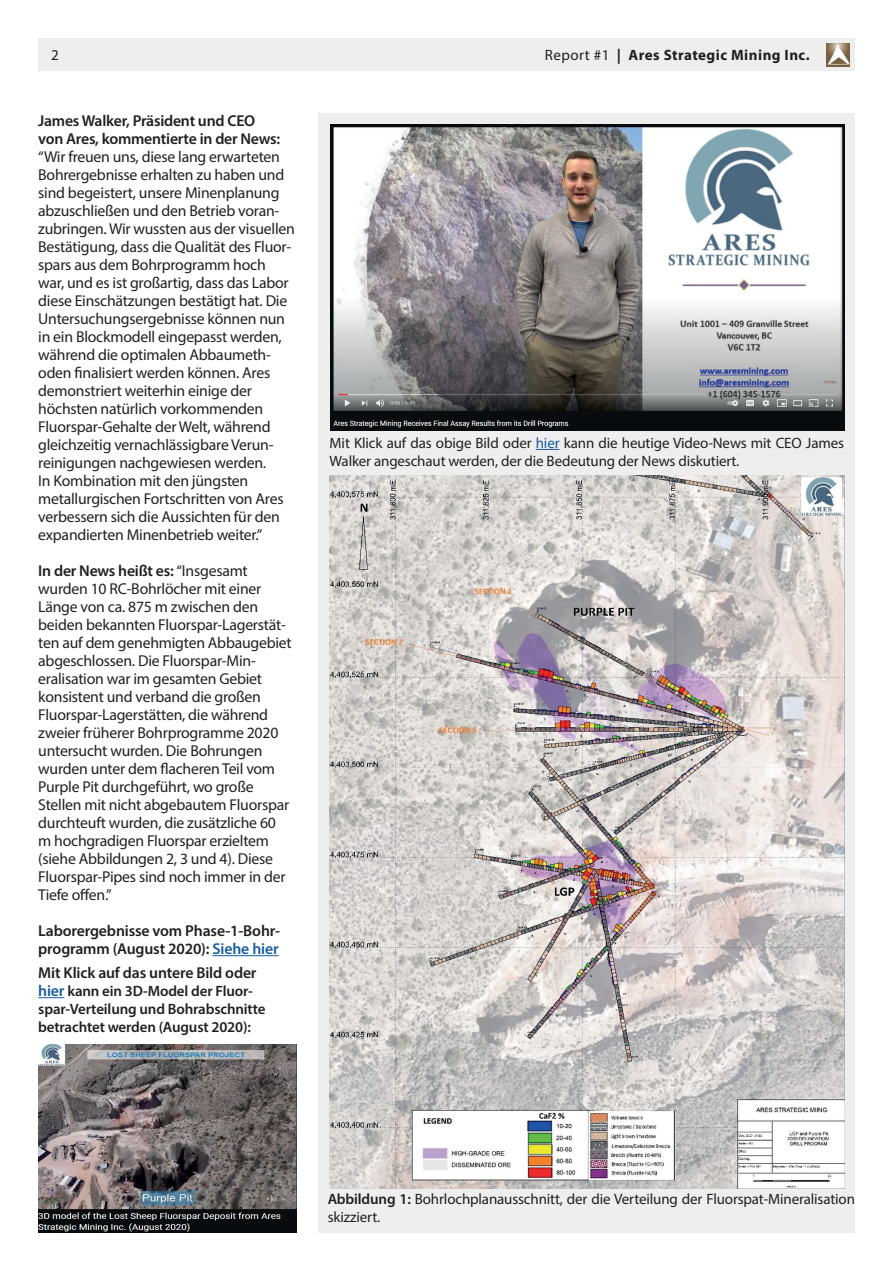
<style>
.page{position:relative;width:893px;height:1263px;background:#fff}
.page>*{position:absolute;margin:0;border:0;box-sizing:border-box;transform-origin:0 0}
.t1{font:15.75px/18px "Myriad Pro";letter-spacing:-.015em;color:#231f20}
.t2{font:600 15.75px/18px "Myriad Pro";letter-spacing:-.01em;color:#231f20}
.t3{font:15px/18px "Myriad Pro";letter-spacing:-.01em;color:#231f20}
.t4{font:600 15px/18px "Myriad Pro";letter-spacing:-.01em;color:#231f20}
.t5{font:700 15px "Myriad Pro";letter-spacing:.03em;color:#231f20}
.s1{font-weight:400}
.s2{font-weight:600}
.s3{color:#175d9e}
.s4{font-size:15.75px;color:#175d9e}
</style>
<div class="page">
<hr style="left:213px;top:955px;width:66px;height:1px;background:#175d9e">
<svg style="left:38px;top:997px;width:26px;height:1px"></svg>
<div style="left:38px;top:38px;width:817px;height:33px;background:#eeeeef"></div>
<img style="left:827px;top:43px;width:22px;height:23px">
<div style="left:319px;top:113px;width:536px;height:1120px;background:#eeeeef"></div>
<img style="left:331px;top:125px;width:513px;height:306px">
<svg style="left:536px;top:449px;width:23px;height:1px"></svg>
<img style="left:330px;top:475px;width:514px;height:713px">
<img style="left:38px;top:1044px;width:258px;height:188px">
<p class="t3" style="left:51px;top:46px;width:9px">2</p>
<p class="t5" style="left:545px;top:47px;width:266px"><span class="s1">Report #1</span> | Ares Strategic Mining Inc.</p>
<p class="t2" style="left:38px;top:111px;width:243px">James Walker, Präsident und CEO von Ares, kommentierte in der News:</p>
<p class="t1" style="left:38px;top:147px;width:258px">“Wir freuen uns, diese lang erwarteten Bohrergebnisse erhalten zu haben und sind begeistert, unsere Minenplanung abzuschließen und den Betrieb voran&shy;zubringen. Wir wussten aus der visuellen Bestätigung, dass die Qualität des Fluor&shy;spars aus dem Bohrprogramm hoch war, und es ist großartig, dass das Labor diese Einschätzungen bestätigt hat. Die Untersuchungsergebnisse können nun in ein Blockmodell eingepasst werden, während die optimalen Abbaumeth&shy;oden finalisiert werden können. Ares demonstriert weiterhin einige der höchsten natürlich vorkommenden Fluorspar-Gehalte der Welt, während gleichzeitig vernachlässigbare Verun&shy;reinigungen nachgewiesen werden.<br>In Kombination mit den jüngsten metallurgischen Fortschritten von Ares verbessern sich die Aussichten für den expandierten Minenbetrieb weiter.”</p>
<p class="t1" style="left:38px;top:562px;width:255px"><span class="s2">In der News heißt es:</span> “Insgesamt wurden 10 RC-Bohrlöcher mit einer Länge von ca. 875 m zwischen den beiden bekannten Fluorspar-Lagerstät&shy;ten auf dem genehmigten Abbaugebiet abgeschlossen. Die Fluorspar-Min&shy;eralisation war im gesamten Gebiet konsistent und verband die großen Fluorspar-Lagerstätten, die während zweier früherer Bohrprogramme 2020 untersucht wurden. Die Bohrungen wurden unter dem flacheren Teil vom Purple Pit durchgeführt, wo große Stellen mit nicht abgebautem Fluorspar durchteuft wurden, die zusätzliche 60 m hochgradigen Fluorspar erzieltem (siehe Abbildungen 2, 3 und 4). Diese Fluorspar-Pipes sind noch immer in der Tiefe offen.”</p>
<p class="t2" style="left:38px;top:921px;width:243px">Laborergebnisse vom Phase-1-Bohr&shy;programm (August 2020): <span class="s3">Siehe hier</span></p>
<p class="t2" style="left:38px;top:963px;width:220px">Mit Klick auf das untere Bild oder</p>
<p class="t4" style="left:38px;top:982px;width:229px"><span class="s4">hier</span> kann ein 3D-Model der Fluor&shy;spar-Verteilung und Bohrabschnitte betrachtet werden (August 2020):</p>
<p class="t3" style="left:330px;top:434px;width:516px">Mit Klick auf das obige Bild oder <span class="s3">hier</span> kann die heutige Video-News mit CEO James<br>Walker angeschaut werden, der die Bedeutung der News diskutiert.</p>
<p class="t3" style="left:328px;top:1189px;width:529px"><span class="s2">Abbildung 1:</span> Bohrlochplanausschnitt, der die Verteilung der Fluorspat-Mineralisation skizziert.</p>
</div>
